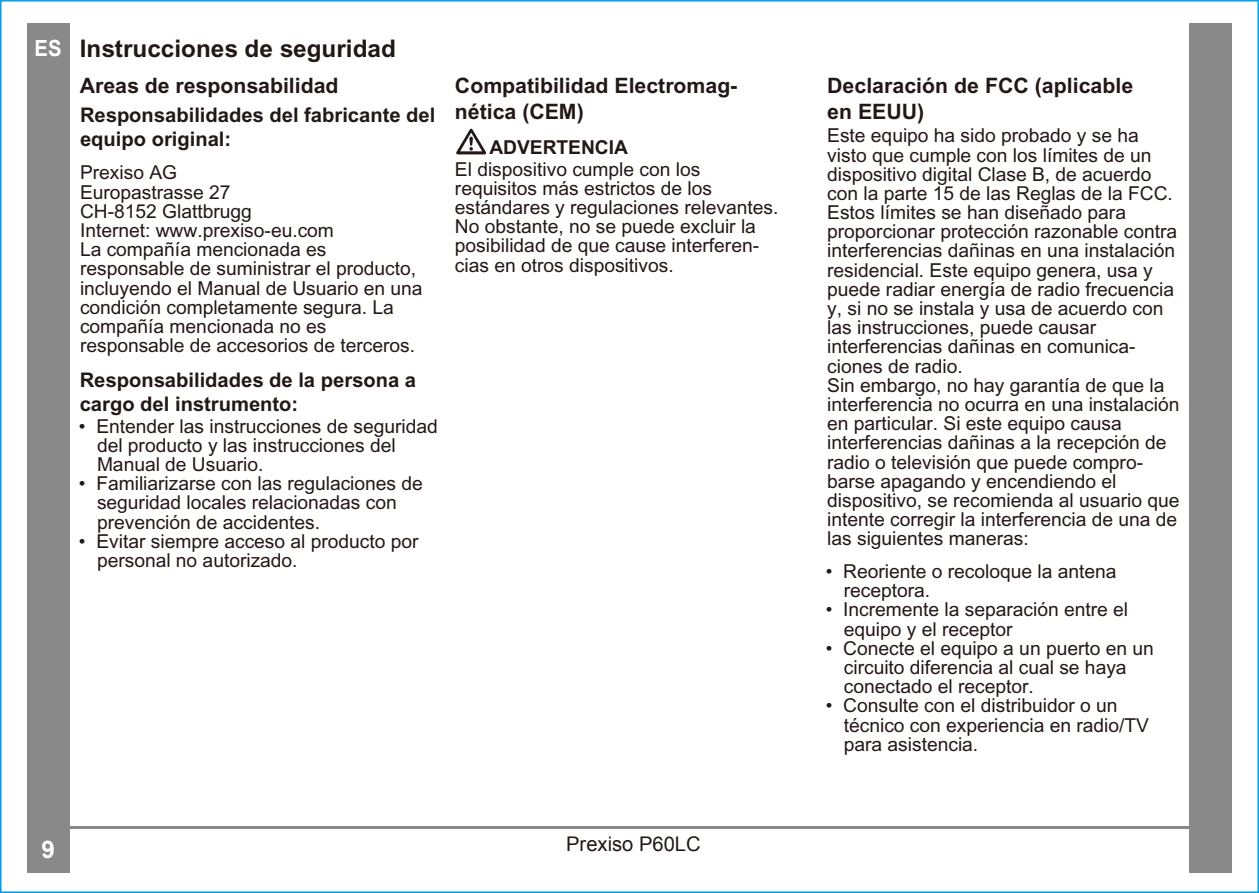
<style>
.page{position:relative;width:1259px;height:893px;background:#fff}
.page>*{position:absolute;margin:0;border:0;box-sizing:border-box;transform-origin:0 0}
.t1{font:700 24.3px "Arial";color:#221815}
.t2{font:700 24.3px "Arial";color:#fff}
.t3{font:700 21.3px/25.5px "Arial";color:#221815}
.t4{font:700 20.1px/24.3px "Arial";color:#221815}
.t5{font:20.1px "Arial";color:#221815}
.t6{font:19.2px/19.2px "Arial";color:#221815}
.s1{font-size:22.2px;color:#fff}
.s2{font-weight:700}
</style>
<div class="page">
<hr style="left:39px;top:826px;width:1181px;height:2px;background:#898989">
<div style="left:1189px;top:23px;width:43px;height:850px;background:#898989"></div>
<div style="left:27px;top:23px;width:43px;height:850px;background:#898989"></div>
<svg style="left:456px;top:129px;width:30px;height:25px"></svg>
<p class="t1" style="left:35px;top:34px;width:363px"><span class="s1">ES</span> Instrucciones de seguridad</p>
<p class="t3" style="left:80px;top:73px;width:260px">Areas de responsabilidad</p>
<p class="t4" style="left:80px;top:103px;width:357px">Responsabilidades del fabricante del equipo original:</p>
<p class="t6" style="left:80px;top:163px;width:344px">Prexiso AG<br>Europastrasse 27<br>CH-8152 Glattbrugg<br>Internet: www.prexiso-eu.com<br>La compañía mencionada es responsable de suministrar el producto, incluyendo el Manual de Usuario en una condición completamente segura. La compañía mencionada no es responsable de accesorios de terceros.</p>
<p class="t4" style="left:80px;top:368px;width:338px">Responsabilidades de la persona a cargo del instrumento:</p>
<p class="t6" style="left:97px;top:417px;width:342px;text-indent:-18px">• Entender las instrucciones de seguridad del producto y las instrucciones del<br>Manual de Usuario.</p>
<p class="t6" style="left:97px;top:474px;width:327px;text-indent:-18px">• Familiarizarse con las regulaciones de seguridad locales relacionadas con prevención de accidentes.</p>
<p class="t6" style="left:97px;top:532px;width:323px;text-indent:-18px">• Evitar siempre acceso al producto por personal no autorizado.</p>
<p class="t3" style="left:455px;top:73px;width:284px">Compatibilidad Electromag&shy;nética (CEM)</p>
<p class="t6" style="left:455px;top:137px;width:247px;line-height:21.3px;text-indent:34px"><span class="s2">ADVERTENCIA<br></span>El dispositivo cumple con los</p>
<p class="t6" style="left:455px;top:179px;width:325px">requisitos más estrictos de los estándares y regulaciones relevantes.<br>No obstante, no se puede excluir la posibilidad de que cause interferen&shy;cias en otros dispositivos.</p>
<p class="t2" style="left:41px;top:832px;width:15px">9</p>
<p class="t5" style="left:566px;top:831px;width:136px">Prexiso P60LC</p>
<p class="t3" style="left:827px;top:73px;width:308px">Declaración de FCC (aplicable en EEUU)</p>
<p class="t6" style="left:827px;top:126px;width:354px">Este equipo ha sido probado y se ha visto que cumple con los límites de un dispositivo digital Clase B, de acuerdo con la parte 15 de las Reglas de la FCC.<br>Estos límites se han diseñado para proporcionar protección razonable contra interferencias dañinas en una instalación residencial. Este equipo genera, usa y puede radiar energía de radio frecuencia y, si no se instala y usa de acuerdo con las instrucciones, puede causar interferencias dañinas en comunica&shy;ciones de radio.<br>Sin embargo, no hay garantía de que la interferencia no ocurra en una instalación en particular. Si este equipo causa interferencias dañinas a la recepción de radio o televisión que puede compro&shy;barse apagando y encendiendo el dispositivo, se recomienda al usuario que intente corregir la interferencia de una de las siguientes maneras:</p>
<p class="t6" style="left:844px;top:562px;width:274px;text-indent:-18px">• Reoriente o recoloque la antena receptora.</p>
<p class="t6" style="left:844px;top:600px;width:286px;text-indent:-18px">• Incremente la separación entre el equipo y el receptor</p>
<p class="t6" style="left:844px;top:639px;width:311px;text-indent:-18px">• Conecte el equipo a un puerto en un circuito diferencia al cual se haya conectado el receptor.</p>
<p class="t6" style="left:844px;top:696px;width:307px;text-indent:-18px">• Consulte con el distribuidor o un técnico con experiencia en radio/TV para asistencia.</p>
</div>
